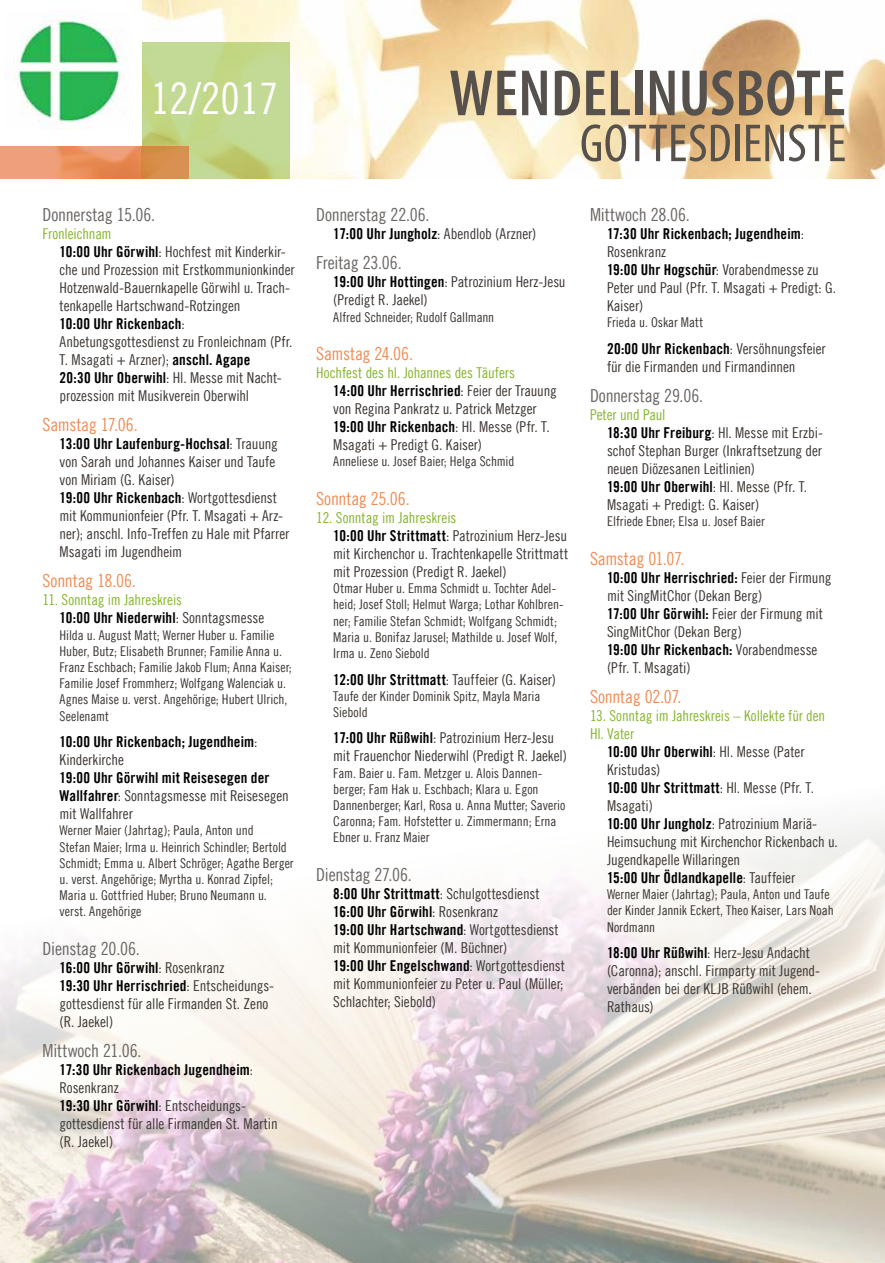
<style>
.page{position:relative;width:885px;height:1263px;background:#fff}
.page>*{position:absolute;margin:0;border:0;box-sizing:border-box;transform-origin:0 0}
.t1{font:600 condensed 66px "Myriad Pro";color:#57514d}
.t2{font:condensed 54px "Myriad Pro";letter-spacing:.005em;color:#57514d}
.t3{font:43.5px "Trade Gothic LT Com Cn 18";color:#fff}
.t4{font:18px "Trade Gothic LT Com Cn 18";letter-spacing:-.01em;color:#6b6764}
.t5{font:18px "Trade Gothic LT Com Cn 18";letter-spacing:-.015em;color:#ef8e56}
.t6{font:15px/18px "Trade Gothic LT Com Cn 18";letter-spacing:-.005em;color:#3d3732}
.t7{font:15px/18px "Trade Gothic LT Com Bd Cn 20";letter-spacing:.01em;color:#000}
.t8{font:15px/18px "Trade Gothic LT Com Cn 18";letter-spacing:-.005em;color:#87b62d}
.t9{font:13.5px/16.2px "Trade Gothic LT Com Cn 18";color:#3d3732}
.s1{color:#87b62d}
.s2{font-family:"Trade Gothic LT Com Bd Cn 20";color:#000}
.s3{font-family:"Trade Gothic LT Com Cn 18";color:#3d3732}
</style>
<div class="page">
<img style="left:0;top:819px;width:884px;height:444px">
<img style="left:142px;top:0;width:742px;height:179px">
<svg style="left:142px;top:43px;width:147px;height:136px;background:#c1d68b"></svg>
<svg style="left:0;top:146px;width:189px;height:33px;background:#e69361"></svg>
<img style="left:15px;top:15px;width:110px;height:114px">
<h3 class="t3" style="left:150px;top:73px;width:129px">12/2017</h3>
<p class="t4" style="left:43px;top:204px;width:114px">Donnerstag 15.06.</p>
<p class="t6" style="left:60px;top:225px;width:237px;text-indent:-17px"><span class="s1">Fronleichnam<br></span><span class="s2">10:00 Uhr Görwihl</span>: Hochfest mit Kinderkir&shy;che und Prozession mit Erstkommunionkinder Hotzenwald-Bauernkapelle Görwihl u. Trach&shy;tenkapelle Hartschwand-Rotzingen</p>
<p class="t7" style="left:60px;top:315px;width:127px">10:00 Uhr Rickenbach<span class="s3">:</span></p>
<p class="t6" style="left:60px;top:333px;width:234px">Anbetungsgottesdienst zu Fronleichnam (Pfr.<br>T. Msagati + Arzner); <span class="s2">anschl. Agape<br>20:30 Uhr Oberwihl</span>: Hl. Messe mit Nacht&shy;prozession mit Musikverein Oberwihl</p>
<p class="t5" style="left:43px;top:414px;width:97px">Samstag 17.06.</p>
<p class="t7" style="left:60px;top:435px;width:220px">13:00 Uhr Laufenburg-Hochsal<span class="s3">: Trauung</span></p>
<p class="t6" style="left:60px;top:453px;width:217px">von Sarah und Johannes Kaiser und Taufe von Miriam (G. Kaiser)</p>
<p class="t7" style="left:60px;top:489px;width:219px">19:00 Uhr Rickenbach<span class="s3">: Wortgottesdienst</span></p>
<p class="t6" style="left:60px;top:507px;width:231px">mit Kommunionfeier (Pfr. T. Msagati + Arz&shy;ner); anschl. Info-Treffen zu Hale mit Pfarrer<br>Msagati im Jugendheim</p>
<p class="t5" style="left:43px;top:570px;width:95px">Sonntag 18.06.</p>
<p class="t8" style="left:43px;top:591px;width:141px">11. Sonntag im Jahreskreis</p>
<p class="t7" style="left:60px;top:609px;width:206px">10:00 Uhr Niederwihl<span class="s3">: Sonntagsmesse</span></p>
<p class="t9" style="left:60px;top:627px;width:234px">Hilda u. August Matt; Werner Huber u. Familie Huber, Butz; Elisabeth Brunner; Familie Anna u.<br>Franz Eschbach; Familie Jakob Flum; Anna Kaiser; Familie Josef Frommherz; Wolfgang Walenciak u.<br>Agnes Maise u. verst. Angehörige; Hubert Ulrich, Seelenamt</p>
<p class="t7" style="left:60px;top:733px;width:199px">10:00 Uhr Rickenbach; Jugendheim<span class="s3">:</span></p>
<p class="t6" style="left:60px;top:751px;width:66px">Kinderkirche</p>
<p class="t7" style="left:60px;top:769px;width:211px">19:00 Uhr Görwihl mit Reisesegen der</p>
<p class="t6" style="left:60px;top:787px;width:231px"><span class="s2">Wallfahrer</span>: Sonntagsmesse mit Reisesegen mit Wallfahrer</p>
<p class="t9" style="left:60px;top:822px;width:235px">Werner Maier (Jahrtag); Paula, Anton und<br>Stefan Maier; Irma u. Heinrich Schindler; Bertold Schmidt; Emma u. Albert Schröger; Agathe Berger u. verst. Angehörige; Myrtha u. Konrad Zipfel; Maria u. Gottfried Huber; Bruno Neumann u. verst. Angehörige</p>
<p class="t4" style="left:43px;top:938px;width:99px">Dienstag 20.06.</p>
<p class="t7" style="left:60px;top:958px;width:215px">16:00 Uhr Görwihl<span class="s3">: Rosenkranz<br></span>19:30 Uhr Herrischried<span class="s3">: Entscheidungs-</span></p>
<p class="t6" style="left:60px;top:994px;width:210px">gottesdienst für alle Firmanden St. Zeno (R. Jaekel)</p>
<p class="t4" style="left:43px;top:1040px;width:100px">Mittwoch 21.06.</p>
<p class="t7" style="left:60px;top:1061px;width:195px">17:30 Uhr Rickenbach Jugendheim<span class="s3">:</span></p>
<p class="t6" style="left:60px;top:1079px;width:61px">Rosenkranz</p>
<p class="t7" style="left:60px;top:1097px;width:187px">19:30 Uhr Görwihl<span class="s3">: Entscheidungs-</span></p>
<p class="t6" style="left:60px;top:1115px;width:219px">gottesdienst für alle Firmanden St. Martin (R. Jaekel)</p>
<h1 class="t1" style="left:449px;top:53px;width:398px">WENDELINUSBOTE</h1>
<h2 class="t2" style="left:579px;top:111px;width:268px">GOTTESDIENSTE</h2>
<p class="t4" style="left:316px;top:204px;width:115px">Donnerstag 22.06.</p>
<p class="t6" style="left:333px;top:225px;width:204px"><span class="s2">17:00 Uhr Jungholz</span>: Abendlob (Arzner)</p>
<p class="t4" style="left:316px;top:252px;width:87px">Freitag 23.06.</p>
<p class="t6" style="left:333px;top:273px;width:234px"><span class="s2">19:00 Uhr Hottingen</span>: Patrozinium Herz-Jesu (Predigt R. Jaekel)</p>
<p class="t9" style="left:333px;top:308px;width:162px">Alfred Schneider; Rudolf Gallmann</p>
<p class="t5" style="left:316px;top:343px;width:98px">Samstag 24.06.</p>
<p class="t8" style="left:316px;top:364px;width:200px">Hochfest des hl. Johannes des Täufers</p>
<p class="t7" style="left:333px;top:382px;width:225px">14:00 Uhr Herrischried<span class="s3">: Feier der Trauung</span></p>
<p class="t6" style="left:333px;top:400px;width:205px">von Regina Pankratz u. Patrick Metzger</p>
<p class="t7" style="left:333px;top:418px;width:218px">19:00 Uhr Rickenbach<span class="s3">: Hl. Messe (Pfr. T.</span></p>
<p class="t6" style="left:333px;top:436px;width:150px">Msagati + Predigt G. Kaiser)</p>
<p class="t9" style="left:333px;top:453px;width:183px">Anneliese u. Josef Baier; Helga Schmid</p>
<p class="t5" style="left:316px;top:488px;width:95px">Sonntag 25.06.</p>
<p class="t6" style="left:333px;top:508px;width:236px;text-indent:-17px"><span class="s1">12. Sonntag im Jahreskreis<br></span><span class="s2">10:00 Uhr Strittmatt</span>: Patrozinium Herz-Jesu mit Kirchenchor u. Trachtenkapelle Strittmatt mit Prozession (Predigt R. Jaekel)</p>
<p class="t9" style="left:333px;top:580px;width:232px">Otmar Huber u. Emma Schmidt u. Tochter Adel&shy;heid; Josef Stoll; Helmut Warga; Lothar Kohlbren&shy;ner; Familie Stefan Schmidt; Wolfgang Schmidt; Maria u. Bonifaz Jarusel; Mathilde u. Josef Wolf, Irma u. Zeno Siebold</p>
<p class="t6" style="left:333px;top:670px;width:224px"><span class="s2">12:00 Uhr Strittmatt</span>: Tauffeier (G. Kaiser)</p>
<p class="t9" style="left:333px;top:688px;width:208px">Taufe der Kinder Dominik Spitz, Mayla Maria<br>Siebold</p>
<p class="t6" style="left:333px;top:729px;width:235px"><span class="s2">17:00 Uhr Rüßwihl</span>: Patrozinium Herz-Jesu mit Frauenchor Niederwihl (Predigt R. Jaekel)</p>
<p class="t9" style="left:333px;top:764px;width:233px">Fam. Baier u. Fam. Metzger u. Alois Dannen&shy;berger; Fam Hak u. Eschbach; Klara u. Egon Dannenberger; Karl, Rosa u. Anna Mutter; Saverio Caronna; Fam. Hofstetter u. Zimmermann; Erna Ebner u. Franz Maier</p>
<p class="t4" style="left:316px;top:864px;width:97px">Dienstag 27.06.</p>
<p class="t6" style="left:333px;top:884px;width:208px"><span class="s2">8:00 Uhr Strittmatt</span>: Schulgottesdienst</p>
<p class="t7" style="left:333px;top:902px;width:227px">16:00 Uhr Görwihl<span class="s3">: Rosenkranz<br></span>19:00 Uhr Hartschwand<span class="s3">: Wortgottesdienst</span></p>
<p class="t6" style="left:333px;top:938px;width:176px">mit Kommunionfeier (M. Büchner)</p>
<p class="t7" style="left:333px;top:956px;width:233px">19:00 Uhr Engelschwand<span class="s3">: Wortgottesdienst</span></p>
<p class="t6" style="left:333px;top:974px;width:232px">mit Kommunionfeier zu Peter u. Paul (Müller;<br>Schlachter; Siebold)</p>
<p class="t4" style="left:590px;top:204px;width:101px">Mittwoch 28.06.</p>
<p class="t7" style="left:607px;top:225px;width:198px">17:30 Uhr Rickenbach; Jugendheim<span class="s3">:</span></p>
<p class="t6" style="left:607px;top:243px;width:61px">Rosenkranz</p>
<p class="t7" style="left:607px;top:261px;width:213px">19:00 Uhr Hogschür<span class="s3">: Vorabendmesse zu</span></p>
<p class="t6" style="left:607px;top:279px;width:231px">Peter und Paul (Pfr. T. Msagati + Predigt: G.<br>Kaiser)</p>
<p class="t9" style="left:607px;top:314px;width:98px">Frieda u. Oskar Matt</p>
<p class="t7" style="left:607px;top:339px;width:220px">20:00 Uhr Rickenbach<span class="s3">: Versöhnungsfeier</span></p>
<p class="t6" style="left:607px;top:357px;width:190px">für die Firmanden und Firmandinnen</p>
<p class="t4" style="left:590px;top:385px;width:115px">Donnerstag 29.06.</p>
<p class="t6" style="left:607px;top:405px;width:217px;text-indent:-17px"><span class="s1">Peter und Paul<br></span><span class="s2">18:30 Uhr Freiburg</span>: Hl. Messe mit Erzbi&shy;schof Stephan Burger (Inkraftsetzung der neuen Diözesanen Leitlinien)</p>
<p class="t7" style="left:607px;top:478px;width:202px">19:00 Uhr Oberwihl<span class="s3">: Hl. Messe (Pfr. T.</span></p>
<p class="t6" style="left:607px;top:495px;width:154px">Msagati + Predigt: G. Kaiser)</p>
<p class="t9" style="left:607px;top:513px;width:159px">Elfriede Ebner; Elsa u. Josef Baier</p>
<p class="t5" style="left:590px;top:548px;width:96px">Samstag 01.07.</p>
<p class="t7" style="left:607px;top:568px;width:226px">10:00 Uhr Herrischried: <span class="s3">Feier der Firmung</span></p>
<p class="t6" style="left:607px;top:586px;width:217px">mit SingMitChor (Dekan Berg)<br><span class="s2">17:00 Uhr Görwihl:</span> Feier der Firmung mit<br>SingMitChor (Dekan Berg)</p>
<p class="t7" style="left:607px;top:640px;width:212px">19:00 Uhr Rickenbach: <span class="s3">Vorabendmesse</span></p>
<p class="t6" style="left:607px;top:658px;width:85px">(Pfr. T. Msagati)</p>
<p class="t5" style="left:590px;top:686px;width:93px">Sonntag 02.07.</p>
<p class="t8" style="left:590px;top:706px;width:237px">13. Sonntag im Jahreskreis – Kollekte für den<br>Hl. Vater</p>
<p class="t7" style="left:607px;top:742px;width:199px">10:00 Uhr Oberwihl<span class="s3">: Hl. Messe (Pater</span></p>
<p class="t6" style="left:607px;top:760px;width:55px">Kristudas)</p>
<p class="t7" style="left:607px;top:778px;width:209px">10:00 Uhr Strittmatt<span class="s3">: Hl. Messe (Pfr. T.</span></p>
<p class="t6" style="left:607px;top:796px;width:232px">Msagati)<br><span class="s2">10:00 Uhr Jungholz</span>: Patrozinium Mariä-<br>Heimsuchung mit Kirchenchor Rickenbach u.<br>Jugendkapelle Willaringen</p>
<p class="t7" style="left:607px;top:868px;width:190px">15:00 Uhr Ödlandkapelle<span class="s3">: Tauffeier</span></p>
<p class="t9" style="left:607px;top:886px;width:228px">Werner Maier (Jahrtag); Paula, Anton und Taufe der Kinder Jannik Eckert, Theo Kaiser, Lars Noah<br>Nordmann</p>
<p class="t6" style="left:607px;top:944px;width:215px"><span class="s2">18:00 Uhr Rüßwihl</span>: Herz-Jesu Andacht (Caronna); anschl. Firmparty mit Jugend&shy;verbänden bei der KLJB Rüßwihl (ehem.<br>Rathaus)</p>
</div>
